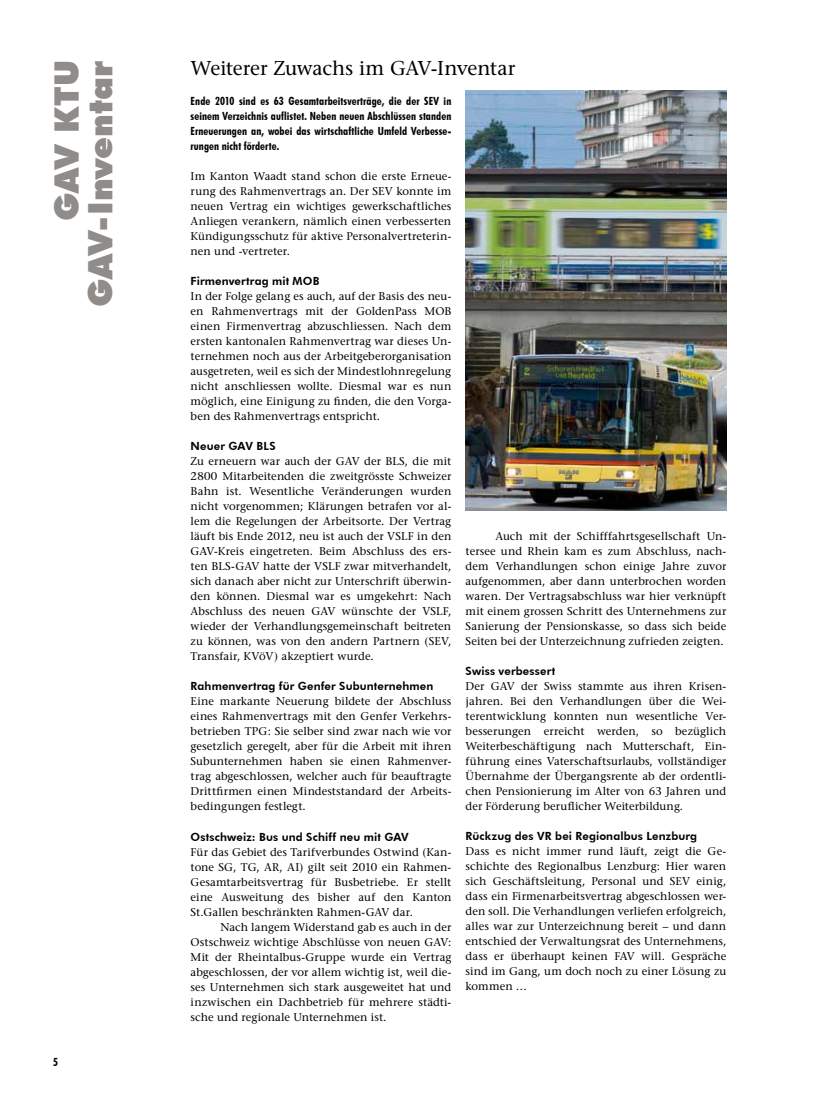
<style>
.page{position:relative;width:815px;height:1117px;background:#fff}
.page>*{position:absolute;margin:0;border:0;box-sizing:border-box;transform-origin:0 0}
.t1{font:900 33.75px/33.8px "Futura BT";letter-spacing:.005em;color:#8f8c89;text-align:right}
.t2{font:20px "Stone Serif";letter-spacing:-.01em;color:#000}
.t3{font:11.25px/15px "Stone Serif";letter-spacing:.01em;color:#000;text-align:justify}
.t4{font:700 condensed 11.25px/15px "Futura BT";letter-spacing:.01em;color:#000;text-align:justify}
.t5{font:800 11.25px "Futura BT";letter-spacing:.01em;color:#000}
</style>
<div class="page">
<img style="left:466px;top:90px;width:260px;height:420px">
<h1 class="t1" style="left:50px;top:307px;width:248px;rotate:-90deg">GAV KTU<br>GAV-Inventar</h1>
<p class="t4" style="left:53px;top:1053px;width:6px">5</p>
<h2 class="t2" style="left:191px;top:56px;width:326px">Weiterer Zuwachs im GAV-Inventar</h2>
<p class="t4" style="left:191px;top:93px;width:262px">Ende 2010 sind es 63 Gesamtarbeitsverträge, die der SEV in seinem Verzeichnis auflistet. Neben neuen Abschlüssen standen Erneuerungen an, wobei das wirtschaftliche Umfeld Verbesse&shy;rungen nicht förderte.</p>
<p class="t3" style="left:191px;top:169px;width:262px">Im Kanton Waadt stand schon die erste Erneue&shy;rung des Rahmenvertrags an. Der SEV konnte im neuen Vertrag ein wichtiges gewerkschaftliches Anliegen verankern, nämlich einen verbesserten Kündigungsschutz für aktive Personalvertreterin&shy;nen und -vertreter.</p>
<p class="t5" style="left:191px;top:274px;width:130px">Firmenvertrag mit MOB</p>
<p class="t3" style="left:191px;top:289px;width:262px">In der Folge gelang es auch, auf der Basis des neu&shy;en Rahmenvertrags mit der GoldenPass MOB einen Firmenvertrag abzuschliessen. Nach dem ersten kantonalen Rahmenvertrag war dieses Un&shy;ternehmen noch aus der Arbeitgeberorganisation ausgetreten, weil es sich der Mindestlohnregelung nicht anschliessen wollte. Diesmal war es nun möglich, eine Einigung zu finden, die den Vorga&shy;ben des Rahmenvertrags entspricht.</p>
<p class="t5" style="left:191px;top:439px;width:87px">Neuer GAV BLS</p>
<p class="t3" style="left:191px;top:454px;width:262px">Zu erneuern war auch der GAV der BLS, die mit 2800 Mitarbeitenden die zweitgrösste Schweizer Bahn ist. Wesentliche Veränderungen wurden nicht vorgenommen; Klärungen betrafen vor al&shy;lem die Regelungen der Arbeitsorte. Der Vertrag läuft bis Ende 2012, neu ist auch der VSLF in den GAV-Kreis eingetreten. Beim Abschluss des ers&shy;ten BLS-GAV hatte der VSLF zwar mitverhandelt, sich danach aber nicht zur Unterschrift überwin&shy;den können. Diesmal war es umgekehrt: Nach Abschluss des neuen GAV wünschte der VSLF, wieder der Verhandlungsgemeinschaft beitreten zu können, was von den andern Partnern (SEV, Transfair, KVöV) akzeptiert wurde.</p>
<p class="t5" style="left:191px;top:679px;width:244px">Rahmenvertrag für Genfer Subunternehmen</p>
<p class="t3" style="left:191px;top:694px;width:262px">Eine markante Neuerung bildete der Abschluss eines Rahmenvertrags mit den Genfer Verkehrs&shy;betrieben TPG: Sie selber sind zwar nach wie vor gesetzlich geregelt, aber für die Arbeit mit ihren Subunternehmen haben sie einen Rahmenver&shy;trag abgeschlossen, welcher auch für beauftragte Drittfirmen einen Mindeststandard der Arbeits&shy;bedingungen festlegt.</p>
<p class="t5" style="left:191px;top:829px;width:220px">Ostschweiz: Bus und Schiff neu mit GAV</p>
<p class="t3" style="left:191px;top:843px;width:262px">Für das Gebiet des Tarifverbundes Ostwind (Kan&shy;tone SG, TG, AR, AI) gilt seit 2010 ein Rahmen-Gesamtarbeitsvertrag für Busbetriebe. Er stellt eine Ausweitung des bisher auf den Kanton St.Gallen beschränkten Rahmen-GAV dar.</p>
<p class="t3" style="left:191px;top:918px;width:262px;text-indent:30px">Nach langem Widerstand gab es auch in der Ostschweiz wichtige Abschlüsse von neuen GAV:<br>Mit der Rheintalbus-Gruppe wurde ein Vertrag abgeschlossen, der vor allem wichtig ist, weil die&shy;ses Unternehmen sich stark ausgeweitet hat und inzwischen ein Dachbetrieb für mehrere städti&shy;sche und regionale Unternehmen ist.</p>
<p class="t3" style="left:466px;top:528px;width:262px;text-indent:30px">Auch mit der Schifffahrtsgesellschaft Un&shy;tersee und Rhein kam es zum Abschluss, nach&shy;dem Verhandlungen schon einige Jahre zuvor aufgenommen, aber dann unterbrochen worden waren. Der Vertragsabschluss war hier verknüpft mit einem grossen Schritt des Unternehmens zur Sanierung der Pensionskasse, so dass sich beide Seiten bei der Unterzeichnung zufrieden zeigten.</p>
<p class="t5" style="left:466px;top:664px;width:91px">Swiss verbessert</p>
<p class="t3" style="left:466px;top:678px;width:262px">Der GAV der Swiss stammte aus ihren Krisen&shy;jahren. Bei den Verhandlungen über die Wei&shy;terentwicklung konnten nun wesentliche Ver&shy;besserungen erreicht werden, so bezüglich Weiterbeschäftigung nach Mutterschaft, Ein&shy;führung eines Vaterschaftsurlaubs, vollständiger Übernahme der Übergangsrente ab der ordentli&shy;chen Pensionierung im Alter von 63 Jahren und der Förderung beruflicher Weiterbildung.</p>
<p class="t5" style="left:466px;top:829px;width:233px">Rückzug des VR bei Regionalbus Lenzburg</p>
<p class="t3" style="left:466px;top:843px;width:262px">Dass es nicht immer rund läuft, zeigt die Ge&shy;schichte des Regionalbus Lenzburg: Hier waren sich Geschäftsleitung, Personal und SEV einig, dass ein Firmenarbeitsvertrag abgeschlossen wer&shy;den soll. Die Verhandlungen verliefen erfolgreich, alles war zur Unterzeichnung bereit – und dann entschied der Verwaltungsrat des Unternehmens, dass er überhaupt keinen FAV will. Gespräche sind im Gang, um doch noch zu einer Lösung zu kommen …</p>
</div>
